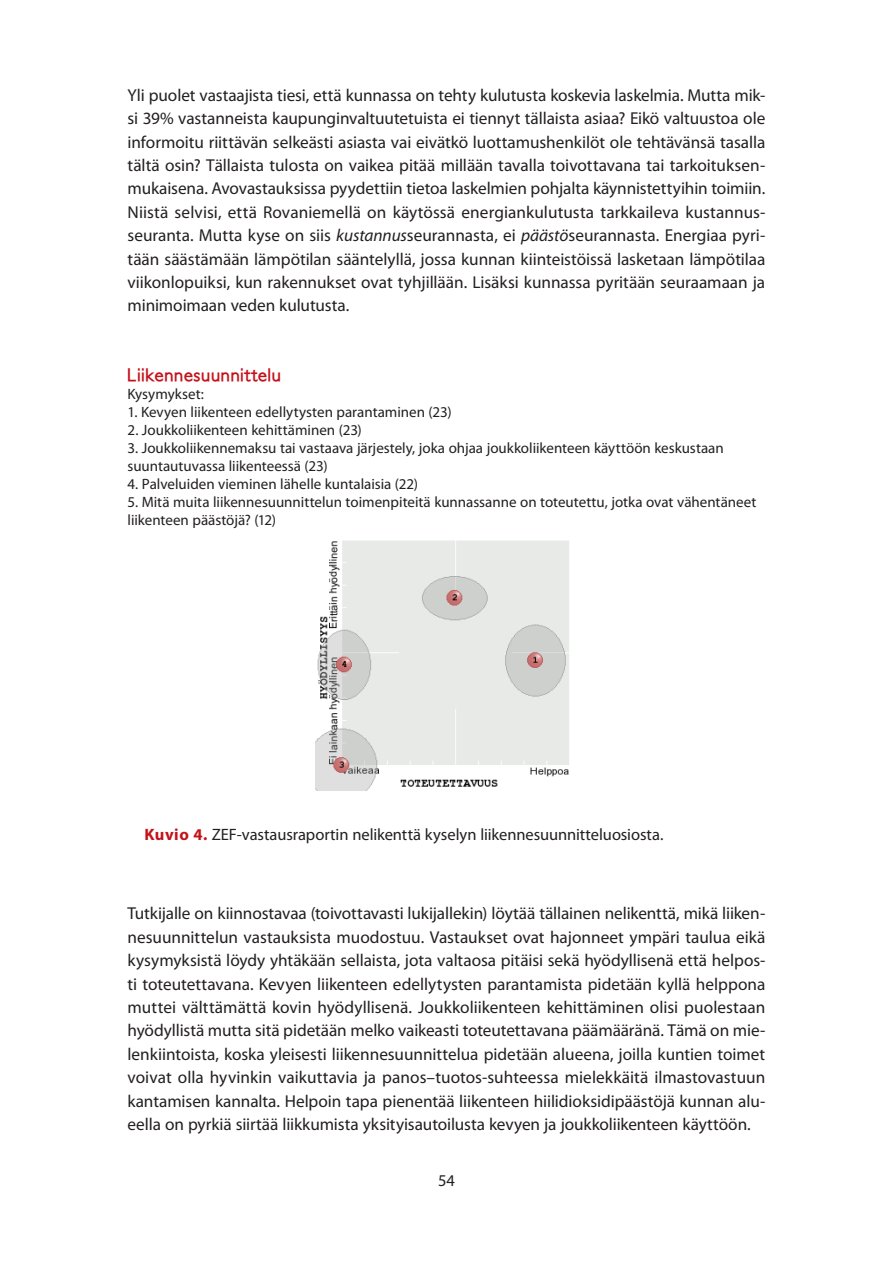
<style>
.page{position:relative;width:893px;height:1263px;background:#fff}
.page>*{position:absolute;margin:0;border:0;box-sizing:border-box;transform-origin:0 0}
.t1{font:700 18px "Petita";letter-spacing:.015em;color:#c4121a}
.t2{font:17.25px/23.4px "Myriad Pro";letter-spacing:-.005em;color:#231f20;text-align:justify}
.t3{font:16.5px "Myriad Pro";letter-spacing:-.005em;color:#231f20}
.t4{font:15px/18px "Myriad Pro";color:#231f20}
.s1{font-style:italic}
.s2{font-weight:700;color:#c4121a}
</style>
<div class="page">
<img style="left:315px;top:540px;width:254px;height:251px">
<p class="t2" style="left:128px;top:83px;width:639px">Yli puolet vastaajista tiesi, että kunnassa on tehty kulutusta koskevia laskelmia. Mutta mik&shy;si 39% vastanneista kaupunginvaltuutetuista ei tiennyt tällaista asiaa? Eikö valtuustoa ole informoitu riittävän selkeästi asiasta vai eivätkö luottamushenkilöt ole tehtävänsä tasalla tältä osin? Tällaista tulosta on vaikea pitää millään tavalla toivottavana tai tarkoituksen&shy;mukaisena. Avovastauksissa pyydettiin tietoa laskelmien pohjalta käynnistettyihin toimiin.<br>Niistä selvisi, että Rovaniemellä on käytössä energiankulutusta tarkkaileva kustannus&shy;seuranta. Mutta kyse on siis <span class="s1">kustannus</span>seurannasta, ei <span class="s1">päästö</span>seurannasta. Energiaa pyri&shy;tään säästämään lämpötilan sääntelyllä, jossa kunnan kiinteistöissä lasketaan lämpötilaa viikonlopuiksi, kun rakennukset ovat tyhjillään. Lisäksi kunnassa pyritään seuraamaan ja minimoimaan veden kulutusta.</p>
<p class="t1" style="left:128px;top:364px;width:155px">Liikennesuunnittelu</p>
<p class="t4" style="left:128px;top:385px;width:78px">Kysymykset:</p>
<p class="t4" style="left:128px;top:403px;width:326px">1. Kevyen liikenteen edellytysten parantaminen (23)</p>
<p class="t4" style="left:128px;top:421px;width:236px">2. Joukkoliikenteen kehittäminen (23)</p>
<p class="t4" style="left:128px;top:439px;width:598px">3. Joukkoliikennemaksu tai vastaava järjestely, joka ohjaa joukkoliikenteen käyttöön keskustaan suuntautuvassa liikenteessä (23)</p>
<p class="t4" style="left:128px;top:475px;width:292px">4. Palveluiden vieminen lähelle kuntalaisia (22)</p>
<p class="t4" style="left:128px;top:493px;width:630px">5. Mitä muita liikennesuunnittelun toimenpiteitä kunnassanne on toteutettu, jotka ovat vähentäneet liikenteen päästöjä? (12)</p>
<p class="t3" style="left:145px;top:824px;width:520px"><span class="s2">Kuvio 4.</span> ZEF-vastausraportin nelikenttä kyselyn liikennesuunnitteluosiosta.</p>
<p class="t2" style="left:128px;top:902px;width:639px">Tutkijalle on kiinnostavaa (toivottavasti lukijallekin) löytää tällainen nelikenttä, mikä liiken&shy;nesuunnittelun vastauksista muodostuu. Vastaukset ovat hajonneet ympäri taulua eikä kysymyksistä löydy yhtäkään sellaista, jota valtaosa pitäisi sekä hyödyllisenä että helpos&shy;ti toteutettavana. Kevyen liikenteen edellytysten parantamista pidetään kyllä helppona muttei välttämättä kovin hyödyllisenä. Joukkoliikenteen kehittäminen olisi puolestaan hyödyllistä mutta sitä pidetään melko vaikeasti toteutettavana päämääränä. Tämä on mie&shy;lenkiintoista, koska yleisesti liikennesuunnittelua pidetään alueena, joilla kuntien toimet voivat olla hyvinkin vaikuttavia ja panos–tuotos-suhteessa mielekkäitä ilmastovastuun kantamisen kannalta. Helpoin tapa pienentää liikenteen hiilidioksidipäästöjä kunnan alu&shy;eella on pyrkiä siirtää liikkumista yksityisautoilusta kevyen ja joukkoliikenteen käyttöön.</p>
<p class="t3" style="left:438px;top:1170px;width:18px">54</p>
</div>
